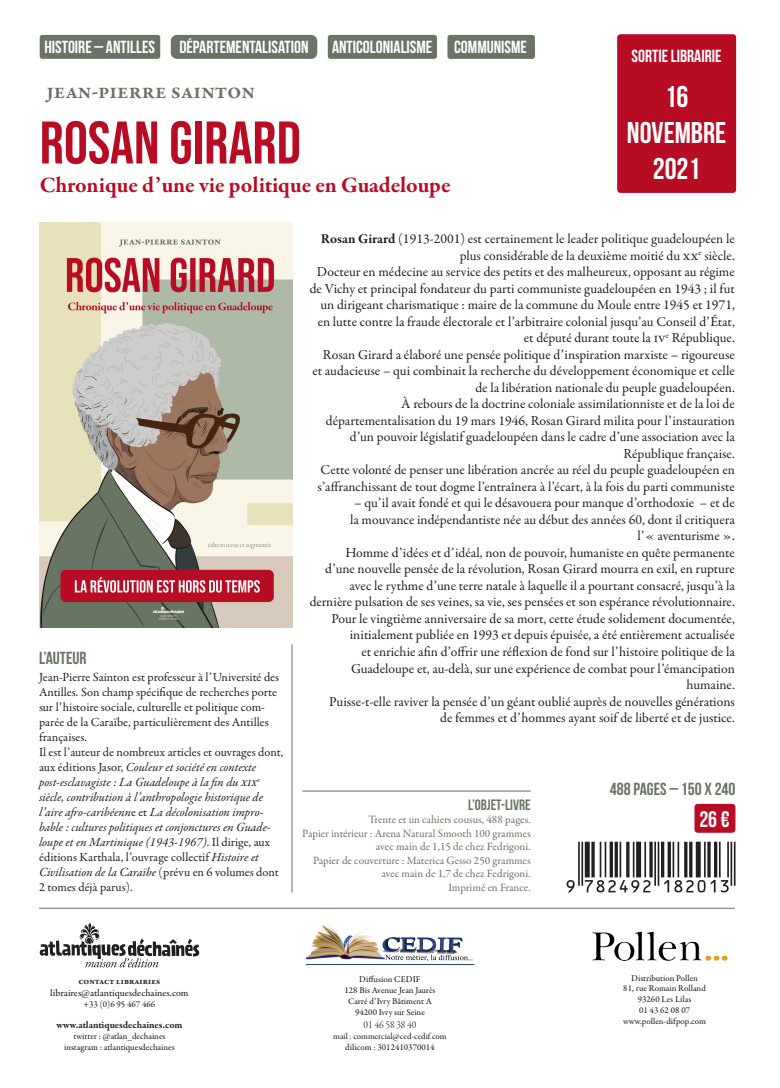
<style>
.page{position:relative;width:780px;height:1088px;background:#fff}
.page>*{position:absolute;margin:0;border:0;box-sizing:border-box;transform-origin:0 0}
.t1{font:700 60px "Bebas Neue Pro";color:#b80c24}
.t2{font:700 30px/36px "Bebas Neue";color:#fff;text-align:center}
.t3{font:700 22.5px "Garamond Premr Pro";letter-spacing:-.005em;color:#b80c24}
.t4{font:600 22.5px "Garamond Premr Pro";letter-spacing:-.005em;color:#697464}
.t5{font:700 22.5px "Bebas Neue";color:#fff}
.t6{font:700 17.5px "Bebas Neue";color:#fff}
.t7{font:700 17.5px "Bebas Neue";color:#697464}
.t8{font:700 15px "Bebas Neue";color:#697464}
.t9{font:13.75px/16.5px "Garamond Premr Pro";color:#231f20;text-align:right}
.t10{font:12.5px/15px "Garamond Premr Pro";color:#231f20}
.t11{font:11.25px/13.5px "Garamond Premr Pro";letter-spacing:-.005em;color:#697464;text-align:right}
.t12{font:11.25px "Garamond Premr Pro Lt Disp";color:#231f20}
.t13{font:500 10.12px "Garamond Premr Pro";color:#231f20}
.t14{font:700 10.12px "Garamond Premr Pro";color:#231f20}
.t15{font:500 9px/10.8px "Garamond Premr Pro";color:#231f20;text-align:center}
.t16{font:9px "Garamond Premr Pro Med Subh";color:#231f20}
.t17{font:700 9px "Garamond Premr Pro";color:#231f20}
.s1{font-style:italic}
.s2{font-weight:700}
</style>
<div class="page">
<hr style="left:291px;top:644px;width:1px;height:248px;background:#697464">
<hr style="left:39px;top:908px;width:695px;height:1px;background:#697464">
<svg style="left:40px;top:923px;width:159px;height:44px"></svg>
<img style="left:305px;top:923px;width:170px;height:42px">
<img style="left:592px;top:931px;width:136px;height:30px">
<svg style="left:566px;top:842px;width:169px;height:50px"></svg>
<div style="left:617px;top:35px;width:118px;height:157px;background:#b80c24;border-radius:3px"></div>
<div style="left:617px;top:34px;width:119px;height:159px;border:1px solid #b80c24;border-radius:3px"></div>
<div style="left:40px;top:35px;width:120px;height:24px;background:#697464;border-radius:3px"></div>
<hr style="left:302px;top:790px;width:228px;height:1px;background:#697464">
<div style="left:695px;top:804px;width:39px;height:28px;background:#b80c24;border-radius:3px"></div>
<div style="left:694px;top:804px;width:41px;height:29px;border:1px solid #b80c24;border-radius:3px"></div>
<div style="left:328px;top:35px;width:109px;height:24px;background:#697464;border-radius:3px"></div>
<div style="left:447px;top:35px;width:88px;height:24px;background:#697464;border-radius:3px"></div>
<div style="left:171px;top:35px;width:146px;height:24px;background:#697464;border-radius:6px"></div>
<img style="left:39px;top:222px;width:253px;height:406px">
<p class="t6" style="left:44px;top:38px;width:112px">HISTOIRE – ANTILLES</p>
<p class="t6" style="left:179px;top:38px;width:131px">DÉPARTEMENTALISATION</p>
<p class="t6" style="left:332px;top:38px;width:196px">ANTICOLONIALISME COMMUNISME</p>
<h3 class="t4" style="left:46px;top:77px;width:210px">jean-pierre sainton</h3>
<h1 class="t1" style="left:40px;top:108px;width:263px">ROSAN GIRARD</h1>
<h3 class="t3" style="left:40px;top:171px;width:412px">Chronique d’une vie politique en Guadeloupe</h3>
<p class="t6" style="left:631px;top:46px;width:91px">SORTIE LIBRAIRIE</p>
<h2 class="t2" style="left:627px;top:78px;width:101px">16<br>NOVEMBRE<br>2021</h2>
<p class="t7" style="left:39px;top:648px;width:49px">L’AUTEUR</p>
<p class="t10" style="left:39px;top:670px;width:246px">Jean-Pierre Sainton est professeur à l’Université des Antilles. Son champ spécifique de recherches porte sur l’histoire sociale, culturelle et politique com&shy;parée de la Caraïbe, particulièrement des Antilles françaises.<br>Il est l’auteur de nombreux articles et ouvrages dont, aux éditions Jasor, <span class="s1">Couleur et société en contexte post-esclavagiste : La Guadeloupe à la fin du xix</span><sup>e </sup><span class="s1">siècle, contribution à l’anthropologie historique de l’aire afro-caribéenn</span>e et <span class="s1">La décolonisation impro&shy;bable : cultures politiques et conjonctures en Guade&shy;loupe et en Martinique (1943-1967)</span>. Il dirige, aux éditions Karthala, l’ouvrage collectif <span class="s1">Histoire et Civilisation de la Caraïbe</span> (prévu en 6 volumes dont 2 tomes déjà parus).</p>
<p class="t9" style="left:310px;top:231px;width:426px"><span class="s2">Rosan Girard</span> (1913-2001) est certainement le leader politique guadeloupéen le plus considérable de la deuxième moitié du xx<sup>e</sup> siècle.<br>Docteur en médecine au service des petits et des malheureux, opposant au régime de Vichy et principal fondateur du parti communiste guadeloupéen en 1943 ; il fut un dirigeant charismatique : maire de la commune du Moule entre 1945 et 1971, en lutte contre la fraude électorale et l’arbitraire colonial jusqu’au Conseil d’État, et député durant toute la iv<sup>e</sup> République.<br>Rosan Girard a élaboré une pensée politique d’inspiration marxiste – rigoureuse<br>et audacieuse – qui combinait la recherche du développement économique et celle de la libération nationale du peuple guadeloupéen.<br>À rebours de la doctrine coloniale assimilationniste et de la loi de départementalisation du 19 mars 1946, Rosan Girard milita pour l’instauration d’un pouvoir législatif guadeloupéen dans le cadre d’une association avec la République française.<br>Cette volonté de penser une libération ancrée au réel du peuple guadeloupéen en s’affranchissant de tout dogme l’entraînera à l’écart, à la fois du parti communiste</p>
<p class="t9" style="left:309px;top:495px;width:426px">– qu’il avait fondé et qui le désavouera pour manque d’orthodoxie – et de<br>la mouvance indépendantiste née au début des années 60, dont il critiquera<br>l’« aventurisme ».<br>Homme d’idées et d’idéal, non de pouvoir, humaniste en quête permanente<br>d’une nouvelle pensée de la révolution, Rosan Girard mourra en exil, en rupture avec le rythme d’une terre natale à laquelle il a pourtant consacré, jusqu’à la dernière pulsation de ses veines, sa vie, ses pensées et son espérance révolutionnaire.<br>Pour le vingtième anniversaire de sa mort, cette étude solidement documentée, initialement publiée en 1993 et depuis épuisée, a été entièrement actualisée<br>et enrichie afin d’offrir une réflexion de fond sur l’histoire politique de la Guadeloupe et, au-delà, sur une expérience de combat pour l’émancipation humaine.<br>Puisse-t-elle raviver la pensée d’un géant oublié auprès de nouvelles générations<br>de femmes et d’hommes ayant soif de liberté et de justice.</p>
<p class="t7" style="left:610px;top:779px;width:127px">488 PAGES – 150 X 240</p>
<p class="t8" style="left:468px;top:796px;width:64px">L’OBJET-LIVRE</p>
<p class="t11" style="left:302px;top:813px;width:230px">Trente et un cahiers cousus, 488 pages.<br>Papier intérieur : Arena Natural Smooth 100 grammes avec main de 1,15 de chez Fedrigoni.<br>Papier de couverture : Materica Gesso 250 grammes avec main de 1,7 de chez Fedrigoni.<br>Imprimé en France.</p>
<h3 class="t5" style="left:699px;top:806px;width:32px">26 €</h3>
<p class="t17" style="left:78px;top:975px;width:83px">contact librairies</p>
<p class="t13" style="left:50px;top:987px;width:140px">libraires@atlantiquesdechaines.com</p>
<p class="t15" style="left:84px;top:999px;width:73px">+33 (0)6 95 467 466</p>
<p class="t14" style="left:56px;top:1019px;width:128px">www.atlantiquesdechaines.com</p>
<p class="t15" style="left:64px;top:1031px;width:112px">twitter : @atlan_dechaines instagram : atlantiquesdechaines</p>
<p class="t15" style="left:344px;top:974px;width:93px">Diffusion CEDIF<br>128 Bis Avenue Jean Jaurès<br>Carré d’Ivry Bâtiment A<br>94200 Ivry sur Seine</p>
<p class="t12" style="left:363px;top:1019px;width:54px">01 46 58 38 40</p>
<p class="t16" style="left:333px;top:1031px;width:115px">mail : commercial@ced-cedif.com</p>
<p class="t15" style="left:345px;top:1042px;width:91px">dilicom : 3012410370014</p>
<p class="t15" style="left:623px;top:972px;width:85px">Distribution Pollen<br>81, rue Romain Rolland<br>93260 Les Lilas<br>01 43 62 08 07 www.pollen-difpop.com</p>
</div>
